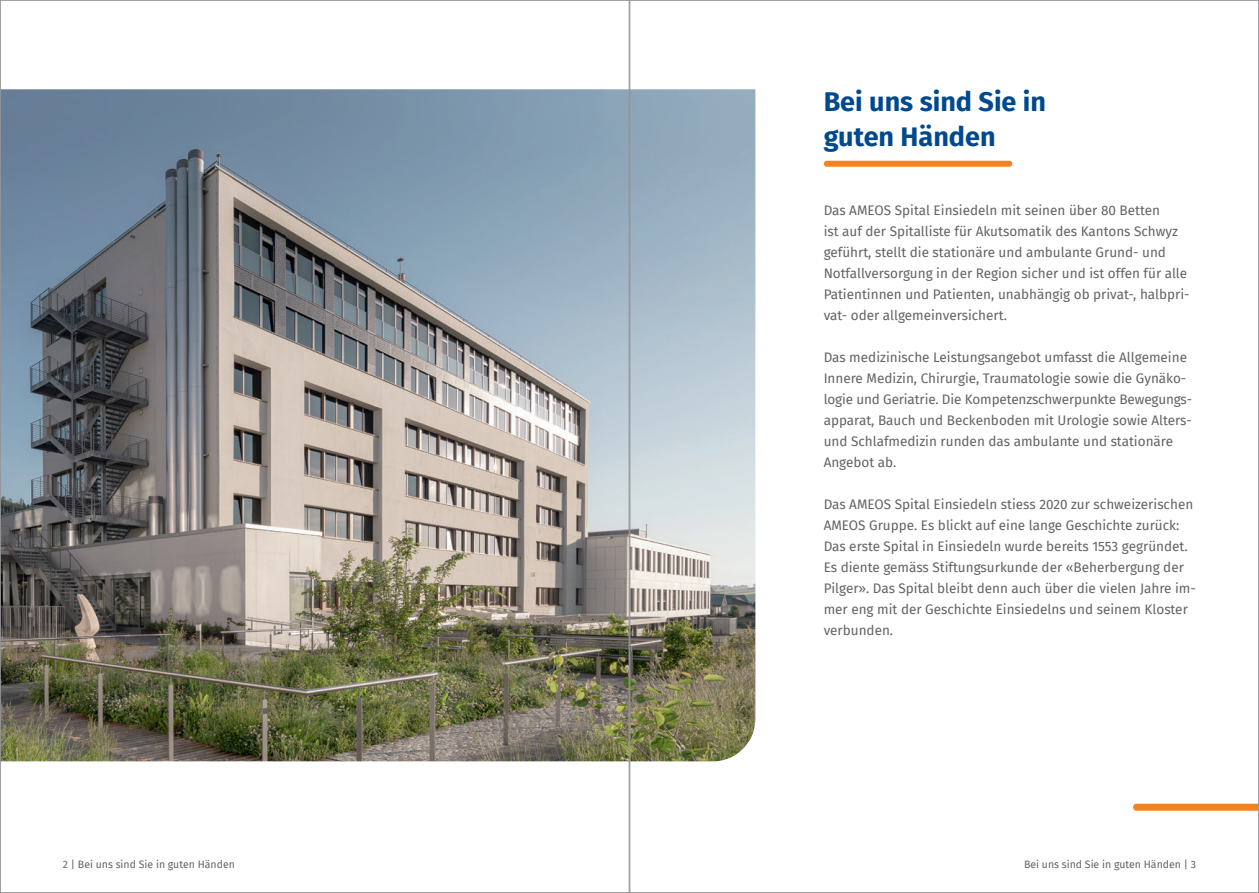
<style>
.page{position:relative;width:1259px;height:893px;background:#fff}
.page>*{position:absolute;margin:0;border:0;box-sizing:border-box;transform-origin:0 0}
.t1{font:700 27px/34.5px "Fira Sans";color:#01498e}
.Copy{font:13.5px/21px "Fira Sans";color:#636366}
.BU{font:10.5px "Fira Sans";color:#636366}
</style>
<div class="page">
<svg style="left:1133px;top:804px;width:124px;height:7px"></svg>
<div style="left:824px;top:161px;width:188px;height:6px;background:#f58220;border-radius:3px"></div>
<img style="left:2px;top:89px;width:753px;height:672px">
<p class="t1" style="left:823px;top:83px;width:224px">Bei uns sind Sie in guten Händen</p>
<p class="Copy" style="left:823px;top:200px;width:367px">Das AMEOS Spital Einsiedeln mit seinen über 80 Betten<br>ist auf der Spitalliste für Akutsomatik des Kantons Schwyz geführt, stellt die stationäre und ambulante Grund- und Notfallversorgung in der Region sicher und ist offen für alle Patientinnen und Patienten, unabhängig ob privat-, halbpri&shy;vat- oder allgemeinversichert.</p>
<p class="Copy" style="left:823px;top:347px;width:370px">Das medizinische Leistungsangebot umfasst die Allgemeine Innere Medizin, Chirurgie, Traumatologie sowie die Gynäko&shy;logie und Geriatrie. Die Kompetenzschwerpunkte Bewegungs&shy;apparat, Bauch und Beckenboden mit Urologie sowie Alters&shy;und Schlafmedizin runden das ambulante und stationäre Angebot ab.</p>
<p class="Copy" style="left:823px;top:494px;width:374px">Das AMEOS Spital Einsiedeln stiess 2020 zur schweizerischen AMEOS Gruppe. Es blickt auf eine lange Geschichte zurück:<br>Das erste Spital in Einsiedeln wurde bereits 1553 gegründet.<br>Es diente gemäss Stiftungsurkunde der «Beherbergung der Pilger». Das Spital bleibt denn auch über die vielen Jahre im&shy;mer eng mit der Geschichte Einsiedelns und seinem Kloster verbunden.</p>
<p class="BU" style="left:63px;top:856px;width:173px">2 | Bei uns sind Sie in guten Händen</p>
<p class="BU" style="left:1024px;top:856px;width:173px">Bei uns sind Sie in guten Händen | 3</p>
</div>
